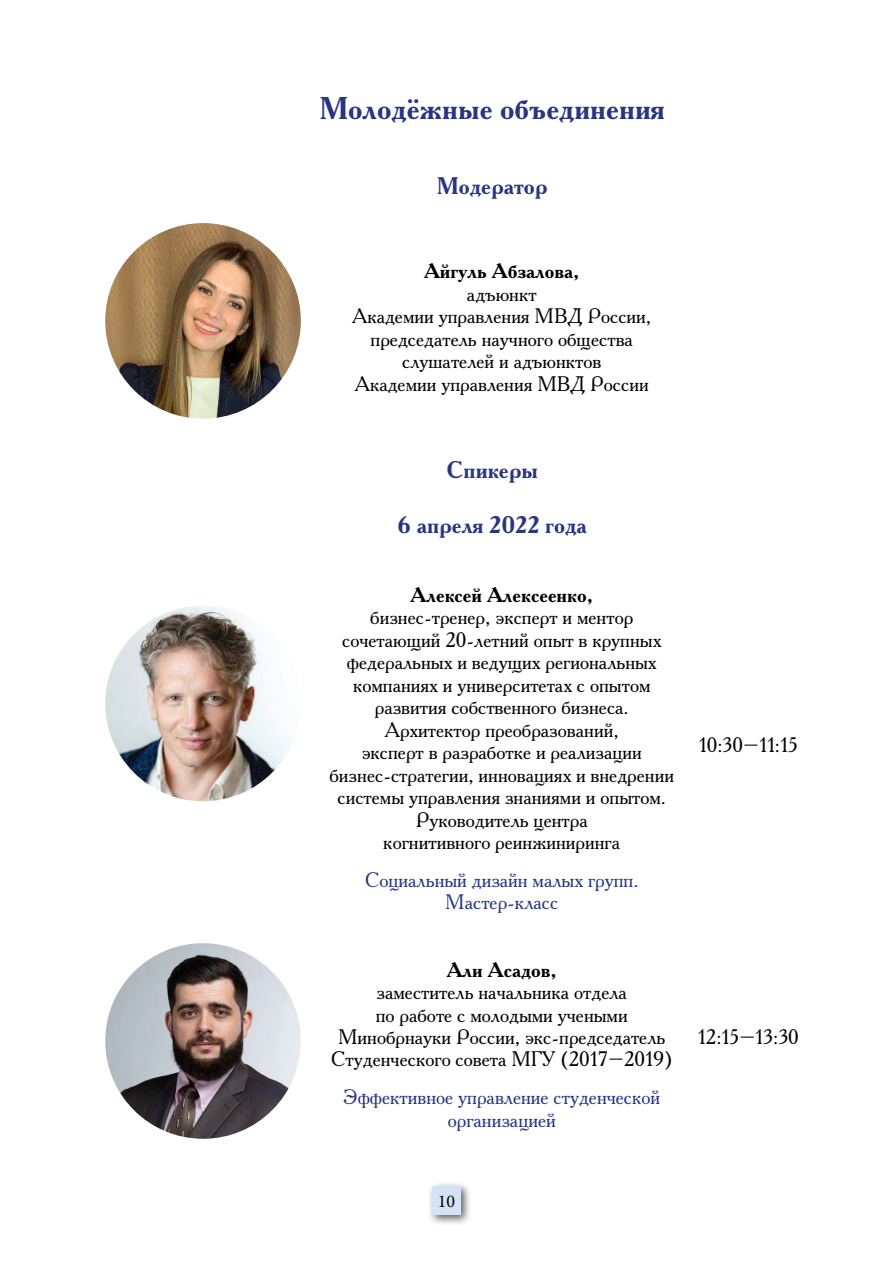
<style>
.page{position:relative;width:893px;height:1263px;background:#fff}
.page>*{position:absolute;margin:0;border:0;box-sizing:border-box;transform-origin:0 0}
.t1{font:700 31.5px "Academy C";color:#283583}
.t2{font:700 24px "Academy C";color:#283583}
.t3{font:21px/22.5px "Academy C";color:#000;text-align:center}
.t4{font:21px/22.5px "Academy C";color:#283583;text-align:center}
.t5{font:700 21px "Academy C";color:#000}
.t6{font:18px "Minion Pro";color:#000}
</style>
<div class="page">
<div style="left:427px;top:1181px;width:45px;height:46px;background:#000;opacity:.65"></div>
<div style="left:432px;top:1186px;width:29px;height:29px;background:#d3e2f4"></div>
<img style="left:105px;top:223px;width:196px;height:196px;border-radius:98px">
<img style="left:105px;top:606px;width:196px;height:195px;border-radius:98px">
<img style="left:105px;top:943px;width:196px;height:196px;border-radius:98px">
<h1 class="t1" style="left:319px;top:88px;width:347px">Молодёжные объединения</h1>
<p class="t2" style="left:437px;top:170px;width:112px">Модератор</p>
<p class="t5" style="left:424px;top:257px;width:157px">Айгуль Абзалова,</p>
<p class="t3" style="left:352px;top:282px;width:301px">адъюнкт<br>Академии управления МВД России, председатель научного общества слушателей и адъюнктов<br>Академии управления МВД России</p>
<p class="t2" style="left:446px;top:454px;width:93px">Спикеры</p>
<p class="t2" style="left:398px;top:509px;width:191px">6 апреля 2022 года</p>
<p class="t5" style="left:411px;top:581px;width:184px">Алексей Алексеенко,</p>
<p class="t3" style="left:330px;top:606px;width:346px">бизнес-тренер, эксперт и ментор сочетающий 20-летний опыт в крупных федеральных и ведущих региональных компаниях и университетах с опытом развития собственного бизнеса.<br>Архитектор преобразований,<br>эксперт в разработке и реализации бизнес-стратегии, инновациях и внедрении системы управления знаниями и опытом.<br>Руководитель центра<br>когнитивного реинжиниринга</p>
<p class="t4" style="left:365px;top:868px;width:275px">Социальный дизайн малых групп.<br>Мастер-класс</p>
<p class="t5" style="left:447px;top:955px;width:112px">Али Асадов,</p>
<p class="t3" style="left:331px;top:980px;width:343px">заместитель начальника отдела<br>по работе с молодыми учеными Минобрнауки России, экс-председатель Студенческого совета МГУ (2017–2019)</p>
<p class="t4" style="left:343px;top:1085px;width:318px">Эффективное управление студенческой организацией</p>
<p class="t3" style="left:699px;top:733px;width:101px">10:30–11:15</p>
<p class="t3" style="left:698px;top:1025px;width:102px">12:15–13:30</p>
<p class="t6" style="left:438px;top:1189px;width:19px">10</p>
</div>
